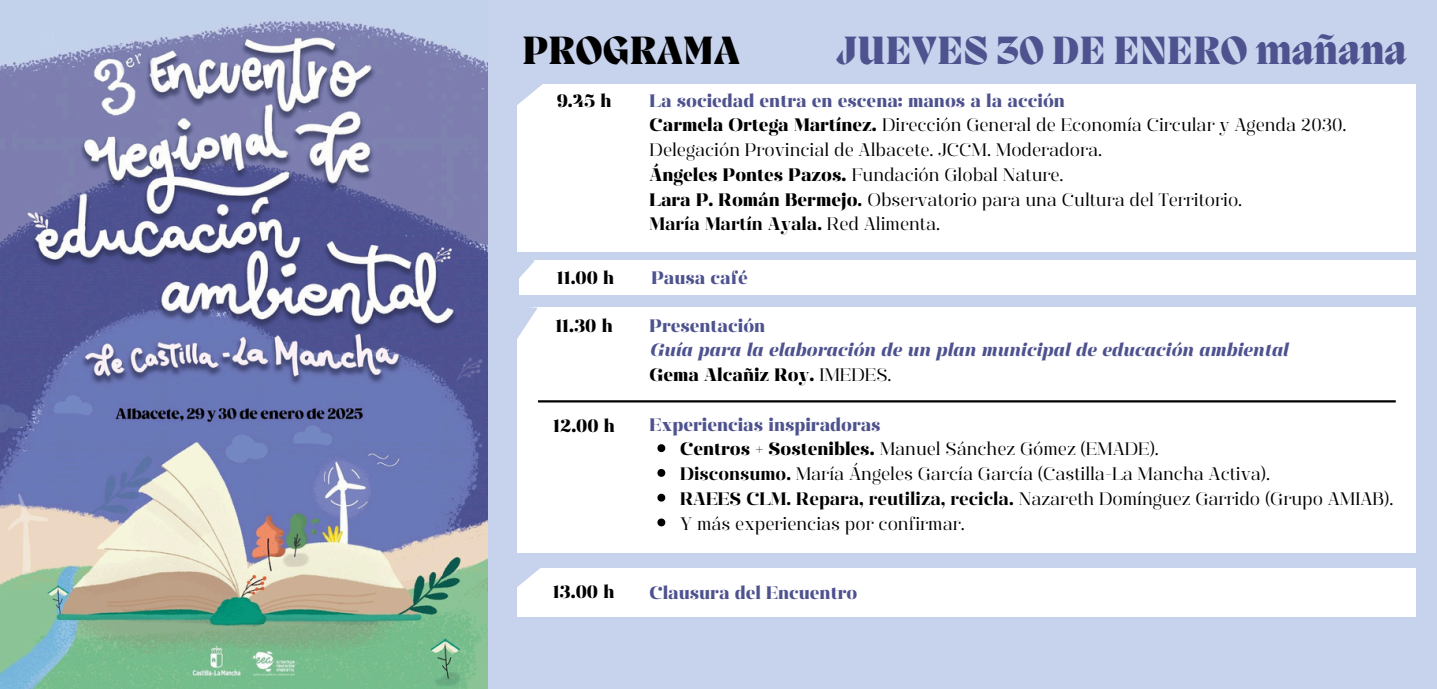
<style>
.page{position:relative;width:1437px;height:689px;background:#fff}
.page>*{position:absolute;margin:0;border:0;box-sizing:border-box;transform-origin:0 0}
.t1{font:800 40.5px "Migra";color:#4e528e}
.t2{font:800 40.5px "Migra";color:#000}
.t3{font:18px/24.8px "Manison 400";color:#000}
.t4{font:18px "Manison 800";color:#4e528e}
.t5{font:18px "Manison 800 It";color:#4e528e}
.t6{font:18px "Manison 800";color:#000}
.t7{font:18px "Manison 700";color:#000}
.s1{font-family:"Manison 800"}
.s2{font-family:"Manison 700"}
.s3{font-family:"Manison 400"}
</style>
<div class="page">
<div style="left:0;top:0;width:1437px;height:688px;background:#c7d3ed"></div>
<div style="left:518px;top:567px;width:898px;height:49px;background:#fff"></div>
<svg style="left:517px;top:552px;width:25px;height:39px"></svg>
<div style="left:520px;top:260px;width:895px;height:35px;background:#fff"></div>
<svg style="left:519px;top:260px;width:16px;height:23px"></svg>
<div style="left:517px;top:84px;width:898px;height:168px;background:#fff"></div>
<svg style="left:517px;top:84px;width:26px;height:21px"></svg>
<div style="left:518px;top:307px;width:898px;height:246px;background:#fff"></div>
<svg style="left:517px;top:307px;width:20px;height:34px"></svg>
<hr style="left:538px;top:400px;width:857px;height:2px;background:#000">
<svg style="left:657px;top:444px;width:8px;height:8px"></svg>
<svg style="left:657px;top:469px;width:8px;height:8px"></svg>
<svg style="left:657px;top:493px;width:8px;height:8px"></svg>
<svg style="left:657px;top:518px;width:8px;height:8px"></svg>
<img style="left:0;top:20px;width:487px;height:668px">
<p class="t2" style="left:522px;top:31px;width:219px">PROGRAMA</p>
<h3 class="t1" style="left:836px;top:31px;width:572px">JUEVES 30 DE ENERO mañana</h3>
<h3 class="t6" style="left:557px;top:91px;width:56px">9.45 h</h3>
<p class="t4" style="left:649px;top:90px;width:417px">La sociedad entra en escena: manos a la acción</p>
<p class="t3" style="left:649px;top:113px;width:698px"><span class="s1">Carmela Ortega Martínez.</span> Dirección General de Economía Circular y Agenda 2030.<br>Delegación Provincial de Albacete. JCCM. Moderadora.</p>
<p class="t3" style="left:649px;top:162px;width:415px"><span class="s1">Ángeles Pontes Pazos.</span> Fundación Global Nature.</p>
<p class="t3" style="left:649px;top:187px;width:594px"><span class="s1">Lara P. Román Bermejo</span><span class="s2">.</span> Observatorio para una Cultura del Territorio.</p>
<p class="t7" style="left:649px;top:214px;width:292px">María Martín Ayala. <span class="s3">Red Alimenta.</span></p>
<h3 class="t6" style="left:557px;top:267px;width:59px">11.00 h</h3>
<h2 class="t4" style="left:651px;top:267px;width:98px">Pausa café</h2>
<h3 class="t6" style="left:555px;top:315px;width:59px">11.30 h</h3>
<h3 class="t4" style="left:649px;top:315px;width:117px">Presentación</h3>
<p class="t5" style="left:649px;top:339px;width:640px">Guía para la elaboración de un plan municipal de educación ambiental</p>
<p class="t6" style="left:649px;top:364px;width:243px">Gema Alcañiz Roy. <span class="s3">IMEDES.</span></p>
<p class="t4" style="left:649px;top:414px;width:233px">Experiencias inspiradoras</p>
<h3 class="t3" style="left:680px;top:437px;width:480px"><span class="s1">Centros + Sostenibles.</span> Manuel Sánchez Gómez (EMADE).</h3>
<p class="t3" style="left:680px;top:461px;width:591px"><span class="s2">Disconsumo.</span> María Ángeles García García (Castilla-La Mancha Activa).</p>
<p class="t3" style="left:680px;top:486px;width:715px"><span class="s2">RAEES CLM. Repara, reutiliza, recicla.</span> Nazareth Domínguez Garrido (Grupo AMIAB).</p>
<p class="t3" style="left:680px;top:511px;width:286px">Y más experiencias por confirmar.</p>
<p class="t6" style="left:553px;top:415px;width:63px">12.00 h</p>
<h1 class="t6" style="left:553px;top:581px;width:63px">13.00 h</h1>
<p class="t4" style="left:649px;top:582px;width:209px">Clausura del Encuentro</p>
</div>
